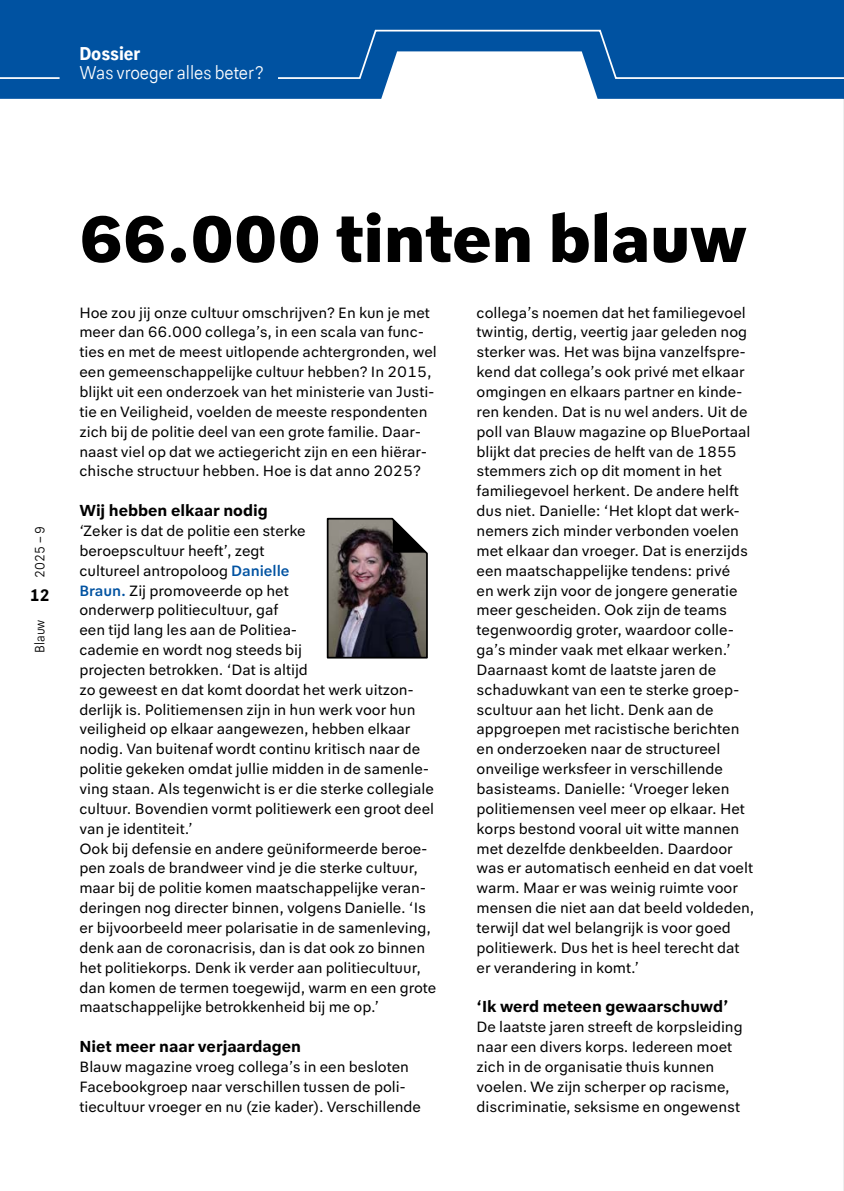
<style>
.page{position:relative;width:844px;height:1191px;background:#fff}
.page>*{position:absolute;margin:0;border:0;box-sizing:border-box;transform-origin:0 0}
.t1{font:800 68.25px "Politie Text";letter-spacing:-.005em;color:#000}
.t2{font:300 19.25px "Politie Text Cond";letter-spacing:-.005em;color:#fff}
.t3{font:700 19.25px "Politie Text Cond";letter-spacing:-.005em;color:#fff}
.t4{font:700 17.5px "Politie Text Cond";color:#000}
.t5{font:700 16.62px "Politie Text";color:#000}
.t6{font:15.58px/19.8px "Politie Text";color:#000}
.t7{font:300 14px "Politie Text Cond";color:#000}
.s1{font-weight:500;color:#0052a1}
</style>
<div class="page">
<div style="left:0;top:0;width:843px;height:1191px;background:#0052a1"></div>
<div style="left:0;top:29px;width:843px;height:1059px;background:#fff"></div>
<hr style="left:843px;top:99px;width:1px;height:1092px;background:#edefef">
<svg style="left:326px;top:517px;width:102px;height:142px;background:#5a5356"></svg>
<div style="left:0;top:1088px;width:843px;height:103px;background:#fff"></div>
<p class="t3" style="left:79px;top:41px;width:62px">Dossier</p>
<p class="t2" style="left:79px;top:61px;width:186px">Was vroeger alles beter?</p>
<p class="t7" style="left:31px;top:577px;width:53px;rotate:-90deg">2025 – 9</p>
<p class="t4" style="left:30px;top:584px;width:21px">12</p>
<p class="t7" style="left:31px;top:653px;width:35px;rotate:-90deg">Blauw</p>
<h1 class="t1" style="left:79px;top:195px;width:668px">66.000 tinten blauw</h1>
<p class="t6" style="left:79px;top:302px;width:359px">Hoe zou jij onze cultuur omschrijven? En kun je met meer dan 66.000 collega’s, in een scala van func&shy;ties en met de meest uitlopende achtergronden, wel een gemeenschappelijke cultuur hebben? In 2015, blijkt uit een onderzoek van het ministerie van Justi&shy;tie en Veiligheid, voelden de meeste respondenten zich bij de politie deel van een grote familie. Daar&shy;naast viel op dat we actiegericht zijn en een hiërar&shy;chische structuur hebben. Hoe is dat anno 2025?</p>
<p class="t5" style="left:79px;top:500px;width:190px">Wij hebben elkaar nodig</p>
<p class="t6" style="left:79px;top:520px;width:358px">‘Zeker is dat de politie een sterke<br>beroepscultuur heeft’, zegt<br>cultureel antropoloog <span class="s1">Danielle<br>Braun.</span> Zij promoveerde op het<br>onderwerp politiecultuur, gaf<br>een tijd lang les aan de Politiea-<br>cademie en wordt nog steeds bij<br>projecten betrokken. ‘Dat is altijd<br>zo geweest en dat komt doordat het werk uitzon&shy;derlijk is. Politiemensen zijn in hun werk voor hun veiligheid op elkaar aangewezen, hebben elkaar nodig. Van buitenaf wordt continu kritisch naar de politie gekeken omdat jullie midden in de samenle&shy;ving staan. Als tegenwicht is er die sterke collegiale cultuur. Bovendien vormt politiewerk een groot deel van je identiteit.’<br>Ook bij defensie en andere geüniformeerde beroe&shy;pen zoals de brandweer vind je die sterke cultuur, maar bij de politie komen maatschappelijke veran&shy;deringen nog directer binnen, volgens Danielle. ‘Is er bijvoorbeeld meer polarisatie in de samenleving, denk aan de coronacrisis, dan is dat ook zo binnen het politiekorps. Denk ik verder aan politiecultuur, dan komen de termen toegewijd, warm en een grote maatschappelijke betrokkenheid bij me op.’</p>
<p class="t5" style="left:79px;top:1036px;width:223px">Niet meer naar verjaardagen</p>
<p class="t6" style="left:79px;top:1056px;width:343px">Blauw magazine vroeg collega’s in een besloten<br>Facebookgroep naar verschillen tussen de poli&shy;tiecultuur vroeger en nu (zie kader). Verschillende</p>
<p class="t6" style="left:476px;top:302px;width:279px">collega’s noemen dat het familiegevoel twintig, dertig, veertig jaar geleden nog sterker was. Het was bijna vanzelfspre&shy;kend dat collega’s ook privé met elkaar omgingen en elkaars partner en kinde&shy;ren kenden. Dat is nu wel anders. Uit de poll van Blauw magazine op BluePortaal blijkt dat precies de helft van de 1855 stemmers zich op dit moment in het familiegevoel herkent. De andere helft dus niet. Danielle: ‘Het klopt dat werk&shy;nemers zich minder verbonden voelen met elkaar dan vroeger. Dat is enerzijds een maatschappelijke tendens: privé<br>en werk zijn voor de jongere generatie meer gescheiden. Ook zijn de teams tegenwoordig groter, waardoor colle&shy;ga’s minder vaak met elkaar werken.’ Daarnaast komt de laatste jaren de schaduwkant van een te sterke groep&shy;scultuur aan het licht. Denk aan de appgroepen met racistische berichten en onderzoeken naar de structureel onveilige werksfeer in verschillende basisteams. Danielle: ‘Vroeger leken politiemensen veel meer op elkaar. Het korps bestond vooral uit witte mannen met dezelfde denkbeelden. Daardoor was er automatisch eenheid en dat voelt warm. Maar er was weinig ruimte voor mensen die niet aan dat beeld voldeden, terwijl dat wel belangrijk is voor goed politiewerk. Dus het is heel terecht dat er verandering in komt.’</p>
<p class="t5" style="left:476px;top:996px;width:253px">‘Ik werd meteen gewaarschuwd’</p>
<p class="t6" style="left:476px;top:1016px;width:267px">De laatste jaren streeft de korpsleiding naar een divers korps. Iedereen moet zich in de organisatie thuis kunnen voelen. We zijn scherper op racisme, discriminatie, seksisme en ongewenst</p>
</div>
